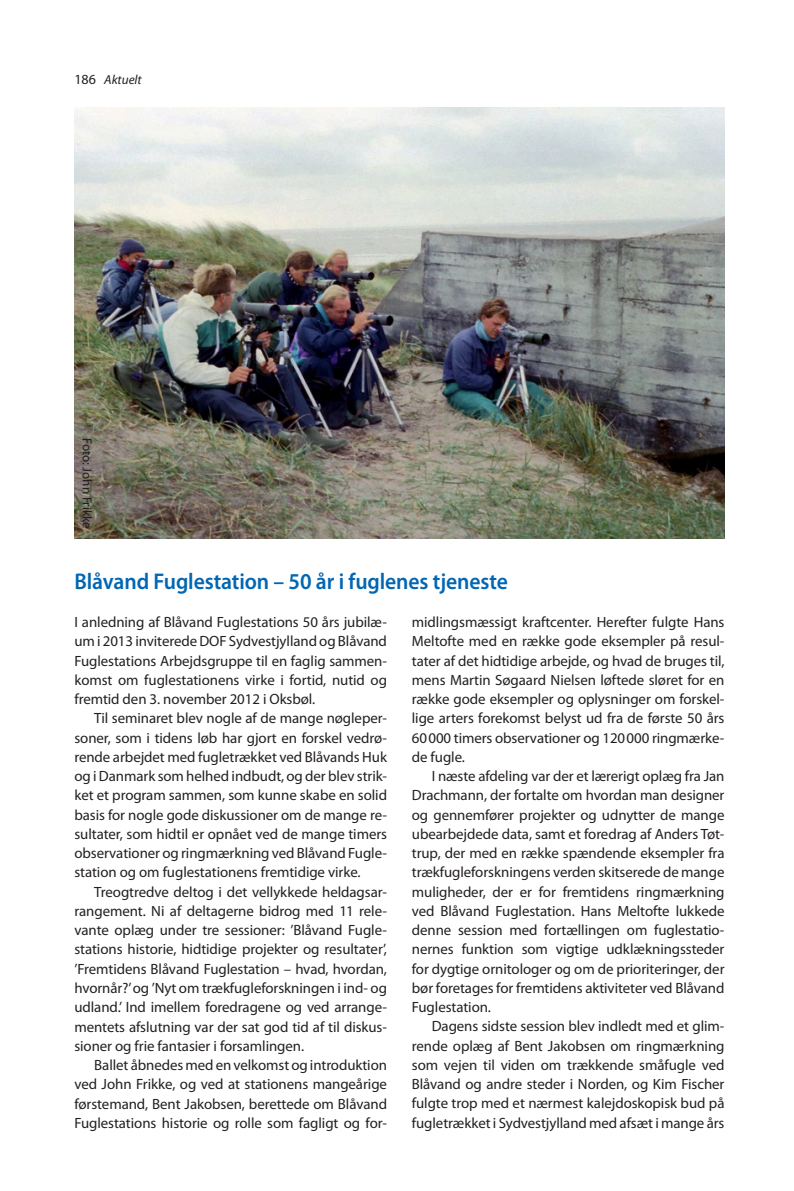
<style>
.page{position:relative;width:794px;height:1191px;background:#fff}
.page>*{position:absolute;margin:0;border:0;box-sizing:border-box;transform-origin:0 0}
.t1{font:600 22.75px "Myriad Pro";letter-spacing:-.005em;color:#0166b3;scale:.95 1}
.t2{font:14.88px/19.2px "Myriad Pro";letter-spacing:-.005em;color:#231f20;text-align:justify}
.t3{font:13.12px "Myriad Pro";letter-spacing:-.005em;color:#231f20}
.t4{font:italic 13.12px "Myriad Pro";color:#231f20}
.s1{font-style:normal;font-size:14px}
</style>
<div class="page">
<img style="left:74px;top:107px;width:650px;height:432px">
<p class="t4" style="left:74px;top:72px;width:69px"><span class="s1">186</span> Aktuelt</p>
<p class="t3" style="left:95px;top:437px;width:93px;rotate:90deg">Foto: John Frikke</p>
<h1 class="t1" style="left:74px;top:566px;width:458px">Blåvand Fuglestation – 50 år i fuglenes tjeneste</h1>
<p class="t2" style="left:74px;top:612px;width:314px">I anledning af Blåvand Fuglestations 50 års jubilæ&shy;um i 2013 inviterede DOF Sydvestjylland og Blåvand Fuglestations Arbejdsgruppe til en faglig sammen&shy;komst om fuglestationens virke i fortid, nutid og fremtid den 3. november 2012 i Oksbøl.</p>
<p class="t2" style="left:74px;top:708px;width:314px;text-indent:20px">Til seminaret blev nogle af de mange nøgleper&shy;soner, som i tidens løb har gjort en forskel vedrø&shy;rende arbejdet med fugletrækket ved Blåvands Huk og i Danmark som helhed indbudt, og der blev strik&shy;ket et program sammen, som kunne skabe en solid basis for nogle gode diskussioner om de mange re&shy;sultater, som hidtil er opnået ved de mange timers observationer og ringmærkning ved Blåvand Fugle&shy;station og om fuglestationens fremtidige virke.</p>
<p class="t2" style="left:74px;top:882px;width:314px;text-indent:20px">Treogtredve deltog i det vellykkede heldagsar&shy;rangement. Ni af deltagerne bidrog med 11 rele&shy;vante oplæg under tre sessioner: ’Blåvand Fugle&shy;stations historie, hidtidige projekter og resultater’, ’Fremtidens Blåvand Fuglestation – hvad, hvordan, hvornår?’ og ’Nyt om trækfugleforskningen i ind- og udland.’ Ind imellem foredragene og ved arrange&shy;mentets afslutning var der sat god tid af til diskus&shy;sioner og frie fantasier i forsamlingen.</p>
<p class="t2" style="left:74px;top:1055px;width:314px;text-indent:20px">Ballet åbnedes med en velkomst og introduktion ved John Frikke, og ved at stationens mangeårige førstemand, Bent Jakobsen, berettede om Blåvand Fuglestations historie og rolle som fagligt og for-</p>
<p class="t2" style="left:412px;top:612px;width:314px">midlingsmæssigt kraftcenter. Herefter fulgte Hans Meltofte med en række gode eksempler på resul&shy;tater af det hidtidige arbejde, og hvad de bruges til, mens Martin Søgaard Nielsen løftede sløret for en række gode eksempler og oplysninger om forskel&shy;lige arters forekomst belyst ud fra de første 50 års 60000 timers observationer og 120000 ringmærke&shy;de fugle.</p>
<p class="t2" style="left:412px;top:766px;width:314px;text-indent:20px">I næste afdeling var der et lærerigt oplæg fra Jan Drachmann, der fortalte om hvordan man designer og gennemfører projekter og udnytter de mange ubearbejdede data, samt et foredrag af Anders Tøt&shy;trup, der med en række spændende eksempler fra trækfugleforskningens verden skitserede de mange muligheder, der er for fremtidens ringmærkning ved Blåvand Fuglestation. Hans Meltofte lukkede denne session med fortællingen om fuglestatio&shy;nernes funktion som vigtige udklækningssteder for dygtige ornitologer og om de prioriteringer, der bør foretages for fremtidens aktiviteter ved Blåvand Fuglestation.</p>
<p class="t2" style="left:412px;top:1016px;width:314px;text-indent:20px">Dagens sidste session blev indledt med et glim&shy;rende oplæg af Bent Jakobsen om ringmærkning som vejen til viden om trækkende småfugle ved Blåvand og andre steder i Norden, og Kim Fischer fulgte trop med et nærmest kalejdoskopisk bud på fugletrækket i Sydvestjylland med afsæt i mange års</p>
</div>
